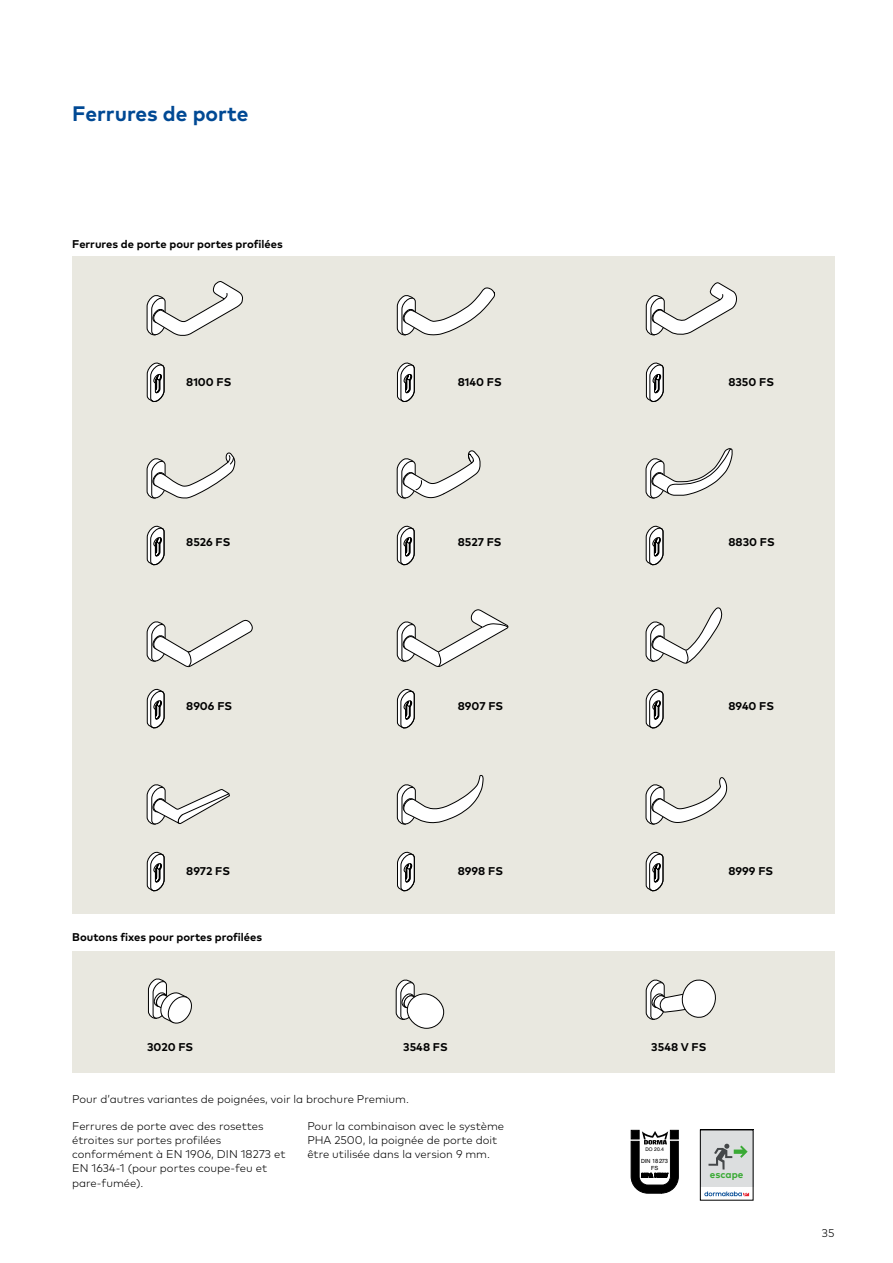
<style>
.page{position:relative;width:893px;height:1263px;background:#fff}
.page>*{position:absolute;margin:0;border:0;box-sizing:border-box;transform-origin:0 0}
.t1{font:72px "Kasten";color:#000}
.t2{font:700 21px "Mark Pro";color:#004994}
.t3{font:300 11.25px/14.2px "Mark Pro";color:#000}
.t4{font:700 11.25px "Mark Pro";color:#000}
.t5{font:700 10.05px "Mark Pro";letter-spacing:-.005em;color:#3aaa35}
.t6{font:5.7px/6.4px "Helvetica BQ";letter-spacing:.02em;color:#000;text-align:center}
.t7{font:5.7px "Futura BQ Bold Outline";color:#000;scale:.9 1}
.t8{font:5.1px "Helvetica BQ";color:#000}
</style>
<div class="page">
<div style="left:72px;top:951px;width:762px;height:122px;background:#e9e8e0"></div>
<div style="left:72px;top:256px;width:762px;height:657px;background:#e9e8e0"></div>
<svg style="left:146px;top:362px;width:19px;height:41px"></svg>
<svg style="left:146px;top:281px;width:97px;height:55px"></svg>
<svg style="left:396px;top:287px;width:100px;height:115px"></svg>
<svg style="left:146px;top:452px;width:90px;height:114px"></svg>
<svg style="left:645px;top:448px;width:88px;height:118px"></svg>
<svg style="left:146px;top:619px;width:107px;height:110px"></svg>
<svg style="left:396px;top:609px;width:113px;height:120px"></svg>
<svg style="left:645px;top:607px;width:78px;height:122px"></svg>
<svg style="left:396px;top:775px;width:88px;height:117px"></svg>
<svg style="left:645px;top:282px;width:92px;height:120px"></svg>
<svg style="left:146px;top:784px;width:84px;height:108px"></svg>
<svg style="left:645px;top:777px;width:83px;height:115px"></svg>
<svg style="left:396px;top:450px;width:85px;height:116px"></svg>
<svg style="left:148px;top:978px;width:44px;height:45px"></svg>
<svg style="left:396px;top:979px;width:21px;height:41px"></svg>
<div style="left:407px;top:994px;width:37px;height:34px;background:#fff;border-radius:50%"></div>
<div style="left:407px;top:993px;width:37px;height:36px;border:1px solid #000;border-radius:50%"></div>
<svg style="left:646px;top:979px;width:70px;height:41px"></svg>
<svg style="left:642px;top:1131px;width:26px;height:13px"></svg>
<div style="left:700px;top:1130px;width:53px;height:57px;background:#dcdedf"></div>
<svg style="left:708px;top:1144px;width:40px;height:25px"></svg>
<svg style="left:704px;top:1191px;width:45px;height:5px"></svg>
<h2 class="t2" style="left:72px;top:98px;width:178px">Ferrures de porte</h2>
<p class="t4" style="left:72px;top:235px;width:212px">Ferrures de porte pour portes profilées</p>
<p class="t4" style="left:186px;top:373px;width:47px">8100 FS</p>
<p class="t4" style="left:728px;top:373px;width:47px">8350 FS</p>
<p class="t4" style="left:458px;top:373px;width:45px">8140 FS</p>
<p class="t4" style="left:186px;top:534px;width:46px">8526 FS</p>
<p class="t4" style="left:458px;top:534px;width:45px">8527 FS</p>
<p class="t4" style="left:728px;top:534px;width:48px">8830 FS</p>
<p class="t4" style="left:186px;top:698px;width:47px">8906 FS</p>
<p class="t4" style="left:458px;top:698px;width:47px">8907 FS</p>
<p class="t4" style="left:728px;top:698px;width:47px">8940 FS</p>
<p class="t4" style="left:186px;top:862px;width:45px">8972 FS</p>
<p class="t4" style="left:458px;top:862px;width:47px">8998 FS</p>
<p class="t4" style="left:728px;top:862px;width:46px">8999 FS</p>
<p class="t4" style="left:72px;top:928px;width:191px">Boutons fixes pour portes profilées</p>
<p class="t4" style="left:147px;top:1038px;width:48px">3020 FS</p>
<p class="t4" style="left:403px;top:1038px;width:46px">3548 FS</p>
<p class="t4" style="left:651px;top:1038px;width:57px">3548 V FS</p>
<p class="t3" style="left:72px;top:1090px;width:338px">Pour d’autres variantes de poignées, voir la brochure Premium.</p>
<p class="t3" style="left:72px;top:1117px;width:215px">Ferrures de porte avec des rosettes étroites sur portes profilées conformément à EN 1906, DIN 18273 et<br>EN 1634-1 (pour portes coupe-feu et pare-fumée).</p>
<p class="t3" style="left:307px;top:1117px;width:198px">Pour la combinaison avec le système<br>PHA 2500, la poignée de porte doit être utilisée dans la version 9 mm.</p>
<h1 class="t1" style="left:630px;top:1127px;width:52px">Ü</h1>
<p class="t8" style="left:645px;top:1147px;width:20px">DO 20.4</p>
<p class="t6" style="left:641px;top:1158px;width:29px">DIN 18273<br>FS</p>
<p class="t7" style="left:641px;top:1172px;width:31px">MPA NRW</p>
<p class="t5" style="left:710px;top:1166px;width:35px">escape</p>
<p class="t3" style="left:822px;top:1225px;width:14px">35</p>
</div>
